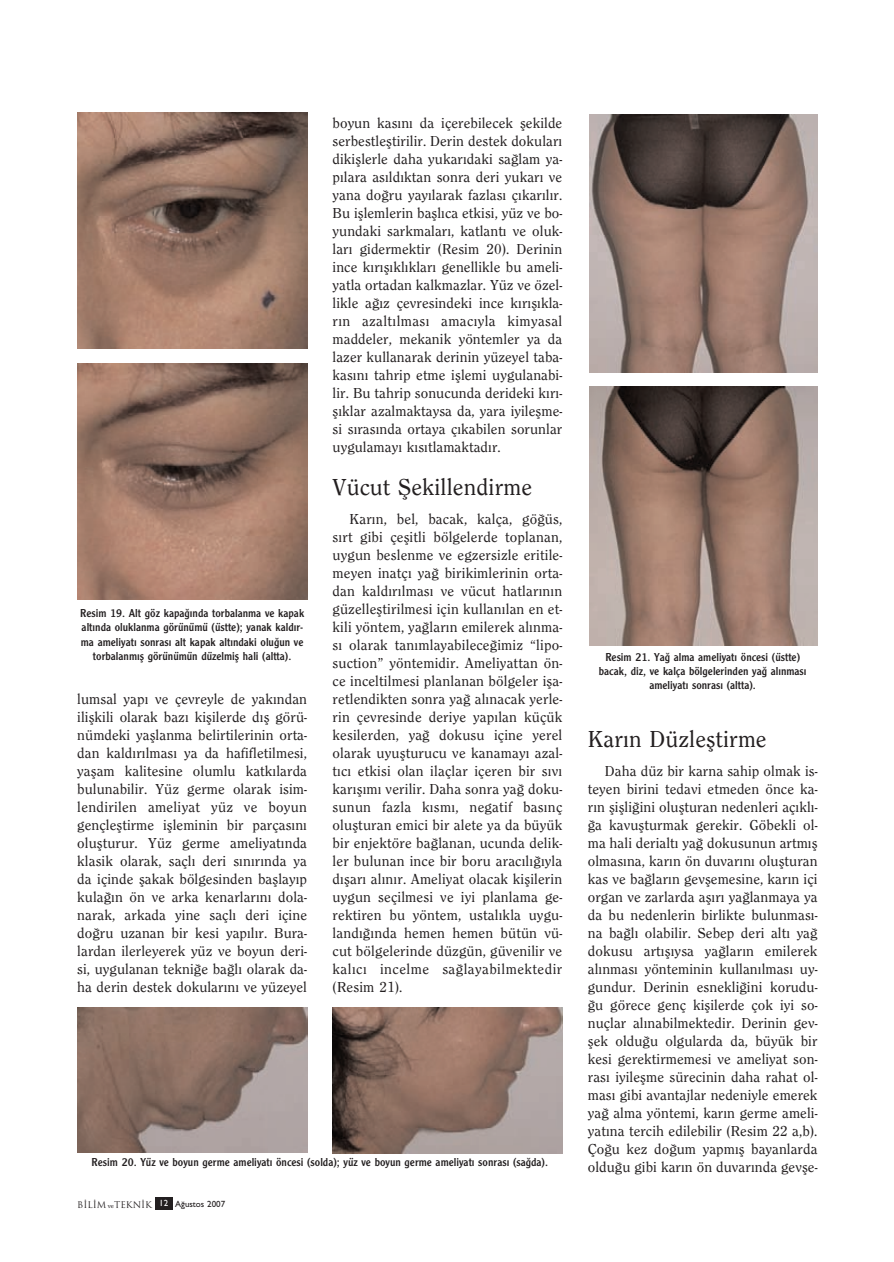
<style>
.page{position:relative;width:894px;height:1262px;background:#fff}
.page>*{position:absolute;margin:0;border:0;box-sizing:border-box;transform-origin:0 0}
.t1{font:500 24px "Clearface";letter-spacing:.005em;color:#231f20}
.t2{font:500 15px/18px "Clearface";letter-spacing:.005em;color:#231f20;text-align:justify}
.t3{font:12px/14.4px "Clearface Gothic";color:#231f20;text-align:center}
.t4{font:9px "Trajan Plain";color:#231f20}
.s1{font-family:"Bookman Old Style";font-size:6px}
.s2{font-family:"Gill Sans";font-weight:500}
</style>
<div class="page">
<div style="left:155px;top:1197px;width:17px;height:12px;background:#231f20"></div>
<img style="left:77px;top:113px;width:230px;height:235px">
<img style="left:77px;top:364px;width:230px;height:235px">
<img style="left:589px;top:114px;width:228px;height:259px">
<img style="left:589px;top:387px;width:228px;height:258px">
<img style="left:77px;top:1008px;width:230px;height:144px">
<img style="left:332px;top:1008px;width:230px;height:145px">
<p class="t3" style="left:80px;top:606px;width:226px">Resim 19. Alt göz kapa¤›nda torbalanma ve kapak alt›nda oluklanma görünümü (üstte); yanak kald›r&shy;ma ameliyat› sonras› alt kapak alt›ndaki olu¤un ve torbalanm›fl görünümün düzelmifl hali (altta).</p>
<p class="t2" style="left:77px;top:690px;width:231px">lumsal yap› ve çevreyle de yak›ndan iliflkili olarak baz› kiflilerde d›fl görü&shy;nümdeki yafllanma belirtilerinin orta&shy;dan kald›r›lmas› ya da hafifletilmesi, yaflam kalitesine olumlu katk›larda bulunabilir. Yüz germe olarak isim&shy;lendirilen ameliyat yüz ve boyun gençlefltirme iflleminin bir parças›n› oluflturur. Yüz germe ameliyat›nda klasik olarak, saçl› deri s›n›r›nda ya da içinde flakak bölgesinden bafllay›p kula¤›n ön ve arka kenarlar›n› dola&shy;narak, arkada yine saçl› deri içine do¤ru uzanan bir kesi yap›l›r. Bura&shy;lardan ilerleyerek yüz ve boyun deri&shy;si, uygulanan tekni¤e ba¤l› olarak da&shy;ha derin destek dokular›n› ve yüzeyel</p>
<p class="t2" style="left:332px;top:114px;width:231px">boyun kas›n› da içerebilecek flekilde serbestlefltirilir. Derin destek dokular› dikifllerle daha yukar›daki sa¤lam ya&shy;p›lara as›ld›ktan sonra deri yukar› ve yana do¤ru yay›larak fazlas› ç›kar›l›r.<br>Bu ifllemlerin bafll›ca etkisi, yüz ve bo&shy;yundaki sarkmalar›, katlant› ve oluk&shy;lar› gidermektir (Resim 20). Derinin ince k›r›fl›kl›klar› genellikle bu ameli&shy;yatla ortadan kalkmazlar. Yüz ve özel&shy;likle a¤›z çevresindeki ince k›r›fl›kla&shy;r›n azalt›lmas› amac›yla kimyasal maddeler, mekanik yöntemler ya da lazer kullanarak derinin yüzeyel taba&shy;kas›n› tahrip etme ifllemi uygulanabi&shy;lir. Bu tahrip sonucunda derideki k›r›- fl›klar azalmaktaysa da, yara iyileflme&shy;si s›ras›nda ortaya ç›kabilen sorunlar uygulamay› k›s›tlamaktad›r.</p>
<h1 class="t1" style="left:332px;top:474px;width:201px">Vücut fiekillendirme</h1>
<p class="t2" style="left:332px;top:510px;width:231px;text-indent:17px">Kar›n, bel, bacak, kalça, gö¤üs, s›rt gibi çeflitli bölgelerde toplanan, uygun beslenme ve egzersizle eritile&shy;meyen inatç› ya¤ birikimlerinin orta&shy;dan kald›r›lmas› ve vücut hatlar›n›n güzellefltirilmesi için kullan›lan en et&shy;kili yöntem, ya¤lar›n emilerek al›nma&shy;s› olarak tan›mlayabilece¤imiz “lipo&shy;suction” yöntemidir. Ameliyattan ön&shy;ce inceltilmesi planlanan bölgeler ifla&shy;retlendikten sonra ya¤ al›nacak yerle&shy;rin çevresinde deriye yap›lan küçük kesilerden, ya¤ dokusu içine yerel olarak uyuflturucu ve kanamay› azal&shy;t›c› etkisi olan ilaçlar içeren bir s›v› kar›fl›m› verilir. Daha sonra ya¤ doku&shy;sunun fazla k›sm›, negatif bas›nç oluflturan emici bir alete ya da büyük bir enjektöre ba¤lanan, ucunda delik&shy;ler bulunan ince bir boru arac›l›¤›yla d›flar› al›n›r. Ameliyat olacak kiflilerin uygun seçilmesi ve iyi planlama ge&shy;rektiren bu yöntem, ustal›kla uygu&shy;land›¤›nda hemen hemen bütün vü&shy;cut bölgelerinde düzgün, güvenilir ve kal›c› incelme sa¤layabilmektedir (Resim 21).</p>
<p class="t3" style="left:92px;top:1155px;width:458px">Resim 20. Yüz ve boyun germe ameliyat› öncesi (solda); yüz ve boyun germe ameliyat› sonras› (sa¤da).</p>
<p class="t4" style="left:77px;top:1199px;width:149px">B‹L‹M <span class="s1">ve</span>TEKN‹K <sup>12</sup> <span class="s2">A¤ustos 2007</span></p>
<p class="t3" style="left:598px;top:649px;width:209px">Resim 21. Ya¤ alma ameliyat› öncesi (üstte) bacak, diz, ve kalça bölgelerinden ya¤ al›nmas› ameliyat› sonras› (altta).</p>
<h1 class="t1" style="left:588px;top:726px;width:180px">Kar›n Düzlefltirme</h1>
<p class="t2" style="left:588px;top:762px;width:231px;text-indent:17px">Daha düz bir karna sahip olmak is&shy;teyen birini tedavi etmeden önce ka&shy;r›n fliflli¤ini oluflturan nedenleri aç›kl›- ¤a kavuflturmak gerekir. Göbekli ol&shy;ma hali derialt› ya¤ dokusunun artm›fl olmas›na, kar›n ön duvar›n› oluflturan kas ve ba¤lar›n gevflemesine, kar›n içi organ ve zarlarda afl›r› ya¤lanmaya ya da bu nedenlerin birlikte bulunmas›- na ba¤l› olabilir. Sebep deri alt› ya¤ dokusu art›fl›ysa ya¤lar›n emilerek al›nmas› yönteminin kullan›lmas› uy&shy;gundur. Derinin esnekli¤ini korudu-¤u görece genç kiflilerde çok iyi so&shy;nuçlar al›nabilmektedir. Derinin gev&shy;flek oldu¤u olgularda da, büyük bir kesi gerektirmemesi ve ameliyat son&shy;ras› iyileflme sürecinin daha rahat ol&shy;mas› gibi avantajlar nedeniyle emerek ya¤ alma yöntemi, kar›n germe ameli&shy;yat›na tercih edilebilir (Resim 22 a,b).<br>Ço¤u kez do¤um yapm›fl bayanlarda oldu¤u gibi kar›n ön duvar›nda gevfle-</p>
</div>
